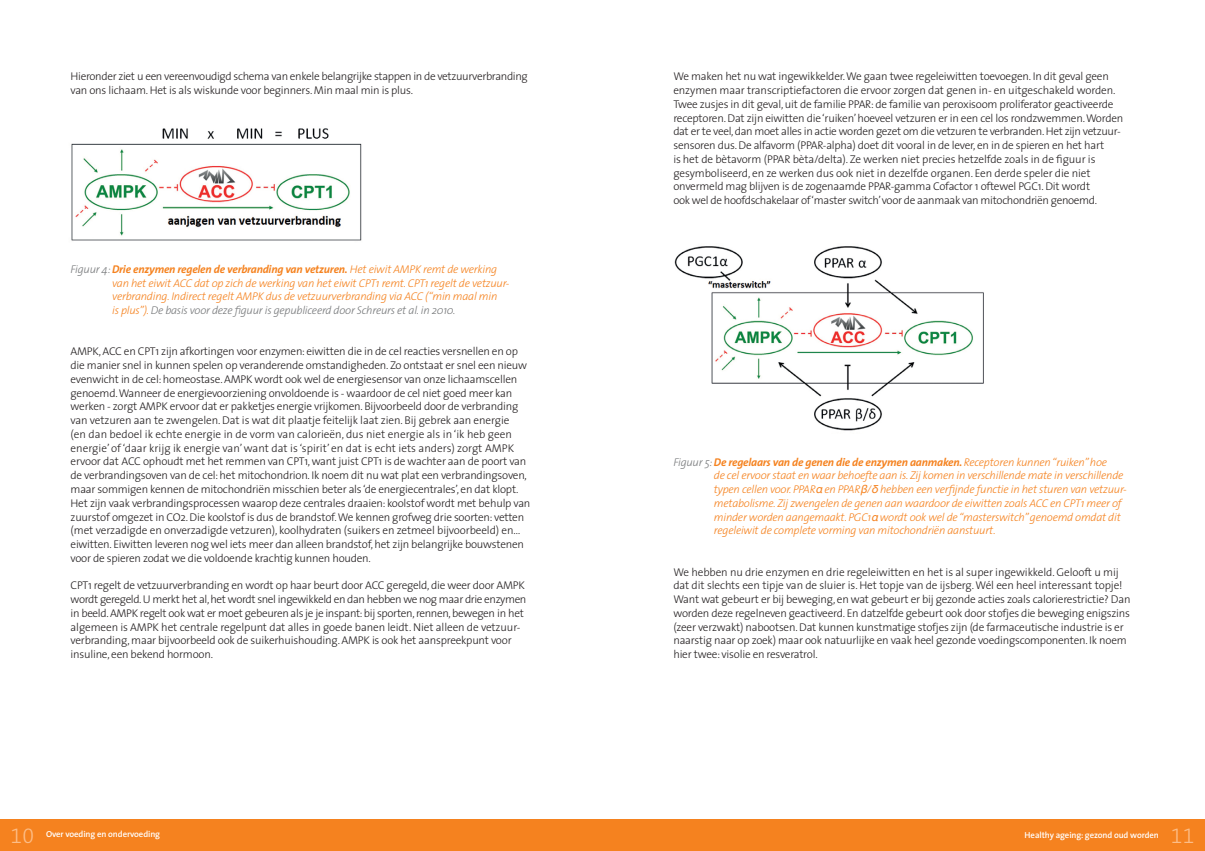
<style>
.page{position:relative;width:1205px;height:851px;background:#fff}
.page>*{position:absolute;margin:0;border:0;box-sizing:border-box;transform-origin:0 0}
.t1{font:21.25px "The Sans Light Expert";color:#fcbd87}
.t2{font:300 11.25px/13.8px "The Sans";letter-spacing:-.02em;color:#231f20}
.t3{font:italic 300 11.25px/13.8px "The Sans";letter-spacing:-.02em;color:#f5821f}
.t4{font:600 8.75px "The Sans";letter-spacing:-.01em;color:#fff}
.s1{color:#77797b}
.s2{font-weight:700}
.s3{font-family:"Helvetica";font-weight:400}
</style>
<div class="page">
<div style="left:0;top:819px;width:1205px;height:31px;background:#f5821f"></div>
<img style="left:71px;top:128px;width:291px;height:113px">
<img style="left:674px;top:246px;width:310px;height:185px">
<p class="t2" style="left:71px;top:69px;width:459px">Hieronder ziet u een vereenvoudigd schema van enkele belangrijke stappen in de vetzuurverbranding van ons lichaam. Het is als wiskunde voor beginners. Min maal min is plus.</p>
<p class="t3" style="left:112px;top:262px;width:398px;text-indent:-42px"><span class="s1">Figuur 4:</span> <span class="s2">Drie enzymen regelen de verbranding van vetzuren.</span> Het eiwit AMPK remt de werking van het eiwit ACC dat op zich de werking van het eiwit CPT1 remt. CPT1 regelt de vetzuur&shy;verbranding. Indirect regelt AMPK dus de vetzuurverbranding via ACC (“min maal min<br>is plus”). <span class="s1">De basis voor deze figuur is gepubliceerd door Schreurs et al. in 2010.</span></p>
<p class="t2" style="left:71px;top:344px;width:461px">AMPK, ACC en CPT1 zijn afkortingen voor enzymen: eiwitten die in de cel reacties versnellen en op die manier snel in kunnen spelen op veranderende omstandigheden. Zo ontstaat er snel een nieuw evenwicht in de cel: homeostase. AMPK wordt ook wel de energiesensor van onze lichaamscellen genoemd. Wanneer de energievoorziening onvoldoende is - waardoor de cel niet goed meer kan werken - zorgt AMPK ervoor dat er pakketjes energie vrijkomen. Bijvoorbeeld door de verbranding van vetzuren aan te zwengelen. Dat is wat dit plaatje feitelijk laat zien. Bij gebrek aan energie<br>(en dan bedoel ik echte energie in de vorm van calorieën, dus niet energie als in ‘ik heb geen energie’ of ‘daar krijg ik energie van’ want dat is ‘spirit’ en dat is echt iets anders) zorgt AMPK ervoor dat ACC ophoudt met het remmen van CPT1, want juist CPT1 is de wachter aan de poort van de verbrandingsoven van de cel: het mitochondrion. Ik noem dit nu wat plat een verbrandingsoven, maar sommigen kennen de mitochondriën misschien beter als ‘de energiecentrales’, en dat klopt.<br>Het zijn vaak verbrandingsprocessen waarop deze centrales draaien: koolstof wordt met behulp van zuurstof omgezet in CO2. Die koolstof is dus de brandstof. We kennen grofweg drie soorten: vetten (met verzadigde en onverzadigde vetzuren), koolhydraten (suikers en zetmeel bijvoorbeeld) en… eiwitten. Eiwitten leveren nog wel iets meer dan alleen brandstof, het zijn belangrijke bouwstenen voor de spieren zodat we die voldoende krachtig kunnen houden.</p>
<p class="t2" style="left:71px;top:578px;width:457px">CPT1 regelt de vetzuurverbranding en wordt op haar beurt door ACC geregeld, die weer door AMPK wordt geregeld. U merkt het al, het wordt snel ingewikkeld en dan hebben we nog maar drie enzymen in beeld. AMPK regelt ook wat er moet gebeuren als je je inspant: bij sporten, rennen, bewegen in het algemeen is AMPK het centrale regelpunt dat alles in goede banen leidt. Niet alleen de vetzuur&shy;verbranding, maar bijvoorbeeld ook de suikerhuishouding. AMPK is ook het aanspreekpunt voor insuline, een bekend hormoon.</p>
<p class="t2" style="left:673px;top:69px;width:451px">We maken het nu wat ingewikkelder. We gaan twee regeleiwitten toevoegen. In dit geval geen enzymen maar transcriptiefactoren die ervoor zorgen dat genen in- en uitgeschakeld worden.<br>Twee zusjes in dit geval, uit de familie PPAR: de familie van peroxisoom proliferator geactiveerde receptoren. Dat zijn eiwitten die ‘ruiken’ hoeveel vetzuren er in een cel los rondzwemmen. Worden dat er te veel, dan moet alles in actie worden gezet om die vetzuren te verbranden. Het zijn vetzuur&shy;sensoren dus. De alfavorm (PPAR-alpha) doet dit vooral in de lever, en in de spieren en het hart<br>is het de bètavorm (PPAR bèta/delta). Ze werken niet precies hetzelfde zoals in de figuur is gesymboliseerd, en ze werken dus ook niet in dezelfde organen. Een derde speler die niet onvermeld mag blijven is de zogenaamde PPAR-gamma Cofactor 1 oftewel PGC1. Dit wordt<br>ook wel de hoofdschakelaar of ‘master switch’ voor de aanmaak van mitochondriën genoemd.</p>
<p class="t3" style="left:714px;top:454px;width:414px;text-indent:-41px"><span class="s1">Figuur 5:</span> <span class="s2">De regelaars van de genen die de enzymen aanmaken.</span> Receptoren kunnen “ruiken” hoe<br>de cel ervoor staat en waar behoefte aan is. Zij komen in verschillende mate in verschillende typen cellen voor. PPAR<span class="s3">α</span> en PPAR<span class="s3">β</span>/<span class="s3">δ</span> hebben een verfijnde functie in het sturen van vetzuur&shy;metabolisme. Zij zwengelen de genen aan waardoor de eiwitten zoals ACC en CPT1 meer of minder worden aangemaakt. PGC1<span class="s3">α</span> wordt ook wel de “masterswitch” genoemd omdat dit regeleiwit de complete vorming van mitochondriën aanstuurt.</p>
<p class="t2" style="left:673px;top:564px;width:459px">We hebben nu drie enzymen en drie regeleiwitten en het is al super ingewikkeld. Gelooft u mij dat dit slechts een tipje van de sluier is. Het topje van de ijsberg. Wél een heel interessant topje!<br>Want wat gebeurt er bij beweging, en wat gebeurt er bij gezonde acties zoals calorierestrictie? Dan worden deze regelneven geactiveerd. En datzelfde gebeurt ook door stofjes die beweging enigszins (zeer verzwakt) nabootsen. Dat kunnen kunstmatige stofjes zijn (de farmaceutische industrie is er naarstig naar op zoek) maar ook natuurlijke en vaak heel gezonde voedingscomponenten. Ik noem hier twee: visolie en resveratrol.</p>
<h1 class="t1" style="left:10px;top:818px;width:25px">10</h1>
<p class="t4" style="left:46px;top:826px;width:116px">Over voeding en ondervoeding</p>
<p class="t4" style="left:1024px;top:827px;width:136px">Healthy ageing: gezond oud worden</p>
<h1 class="t1" style="left:1171px;top:818px;width:25px">11</h1>
</div>
